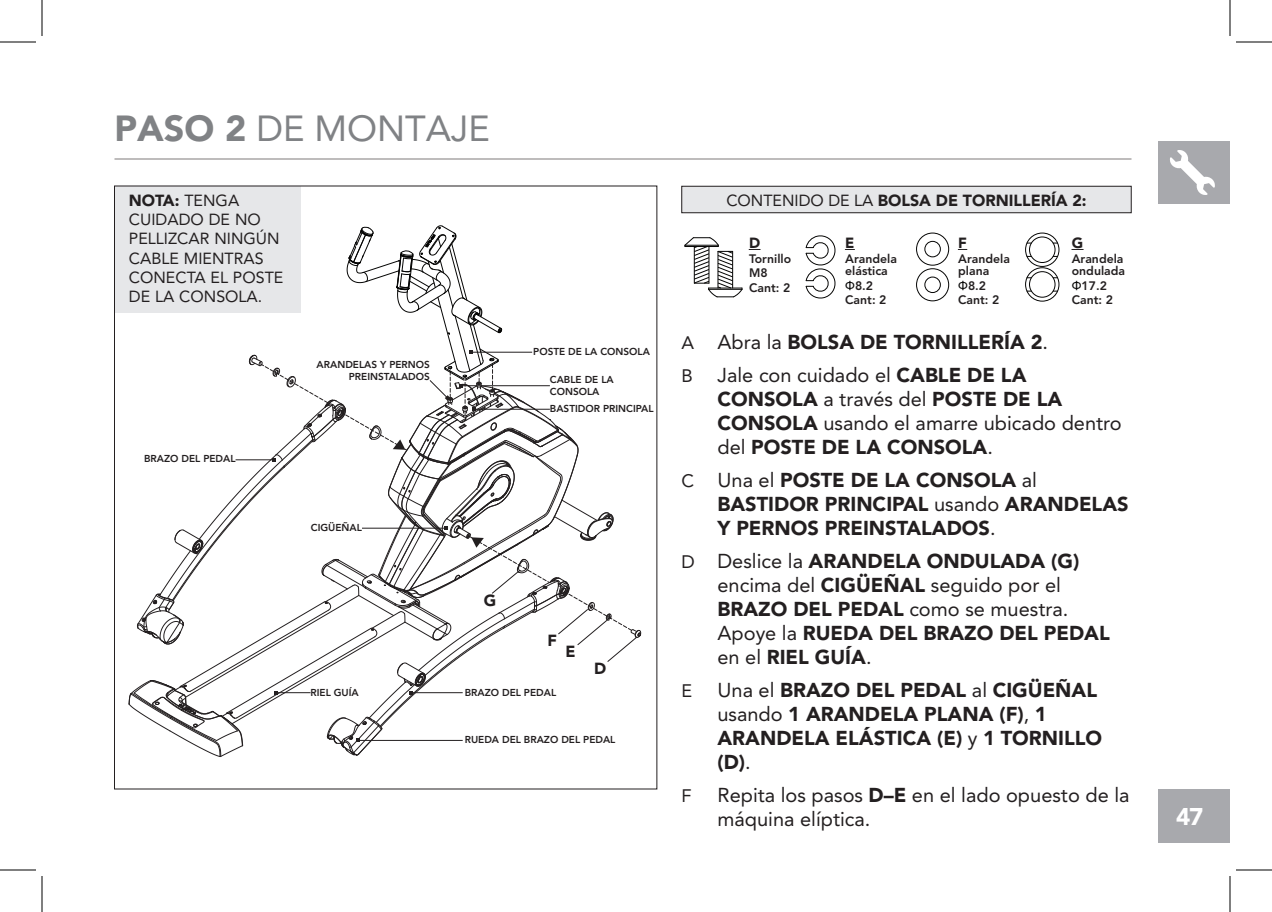
<style>
.page{position:relative;width:1272px;height:912px;background:#fff}
.page>*{position:absolute;margin:0;border:0;box-sizing:border-box;transform-origin:0 0}
.t1{font:36px "Avenir LT Std";color:#808285}
.t2{font:900 24px "Avenir LT Std";color:#fff}
.t3{font:900 20px/24px "Avenir LT Std";color:#231f20}
.t4{font:20px/24px "Avenir LT Std";color:#231f20}
.t5{font:18px "Avenir LT Std";color:#231f20}
.Body_Copy_12_14_4{font:16px/19.2px "Avenir LT Std";color:#231f20}
.Text_Box{font:900 16px "Avenir LT Std";color:#231f20}
.t6{font:900 14.6px "Avenir LT Std";color:#231f20}
.t7{font:800 12.2px/14.6px "Avenir LT Std";color:#231f20}
.Text_Box-2{font:800 10px/12px "Avenir LT Std";color:#231f20;text-align:right}
.s1{font-weight:900}
.s2{font-weight:400}
.s3{font-family:"Arial";font-weight:400;color:#050504}
.s4{font-weight:400;font-size:18px}
.s5{font-size:18px}
</style>
<div class="page">
<div style="left:1158px;top:789px;width:72px;height:54px;background:#a8a9ad"></div>
<div style="left:1158px;top:141px;width:72px;height:63px;background:#a8a9ad"></div>
<svg style="left:1170px;top:150px;width:45px;height:45px"></svg>
<hr style="left:114px;top:158px;width:1018px;height:2px;background:#7e7b7b">
<div style="left:114px;top:186px;width:187px;height:127px;background:#e6e7e9"></div>
<div style="left:682px;top:186px;width:449px;height:27px;background:#e6e7e9"></div>
<div style="left:682px;top:186px;width:450px;height:27px;border:1px solid #231f20"></div>
<svg style="left:806px;top:235px;width:30px;height:64px"></svg>
<div style="left:916px;top:233px;width:33px;height:32px;border:1px solid #050504;border-radius:50%"></div>
<div style="left:925px;top:241px;width:16px;height:16px;border:1px solid #050504;border-radius:50%"></div>
<div style="left:916px;top:268px;width:33px;height:33px;border:1px solid #050504;border-radius:50%"></div>
<div style="left:925px;top:277px;width:16px;height:16px;border:1px solid #050504;border-radius:50%"></div>
<div style="left:1029px;top:271px;width:26px;height:26px;border:1px solid #050504;border-radius:50%"></div>
<div style="left:1025px;top:267px;width:34px;height:34px;border:1px solid #050504;border-radius:50%"></div>
<div style="left:1029px;top:237px;width:26px;height:26px;border:1px solid #050504;border-radius:50%"></div>
<div style="left:1025px;top:233px;width:34px;height:34px;border:1px solid #050504;border-radius:50%"></div>
<svg style="left:684px;top:237px;width:59px;height:61px"></svg>
<svg style="left:129px;top:225px;width:512px;height:532px"></svg>
<hr style="left:0;top:42px;width:36px;height:1px;background:#000">
<hr style="left:1236px;top:42px;width:36px;height:1px;background:#000">
<hr style="left:0;top:870px;width:36px;height:1px;background:#000">
<hr style="left:1236px;top:870px;width:36px;height:1px;background:#000">
<hr style="left:42px;top:0;width:1px;height:36px;background:#000">
<hr style="left:42px;top:876px;width:1px;height:36px;background:#000">
<hr style="left:1230px;top:0;width:1px;height:36px;background:#000">
<hr style="left:1230px;top:876px;width:1px;height:36px;background:#000">
<p class="t1" style="left:114px;top:108px;width:377px"><span class="s1">PASO 2</span> DE MONTAJE</p>
<p class="Body_Copy_12_14_4" style="left:129px;top:191px;width:156px"><span class="s1">NOTA:</span> TENGA<br>CUIDADO DE NO<br>PELLIZCAR NINGÚN<br>CABLE MIENTRAS<br>CONECTA EL POSTE<br>DE LA CONSOLA.</p>
<p class="Text_Box-2" style="left:317px;top:359px;width:115px">ARANDELAS Y PERNOS<br>PREINSTALADOS</p>
<p class="Text_Box-2" style="left:144px;top:453px;width:93px">BRAZO DEL PEDAL</p>
<p class="Text_Box-2" style="left:311px;top:521px;width:53px">CIGÜEÑAL</p>
<p class="Text_Box-2" style="left:311px;top:686px;width:50px">RIEL GUÍA</p>
<p class="Text_Box-2" style="left:533px;top:346px;width:118px">POSTE DE LA CONSOLA</p>
<p class="Text_Box-2" style="left:550px;top:373px;width:65px;text-align:left">CABLE DE LA<br>CONSOLA</p>
<p class="Text_Box-2" style="left:550px;top:403px;width:105px">BASTIDOR PRINCIPAL</p>
<p class="Text_Box" style="left:484px;top:591px;width:14px">G</p>
<p class="Text_Box" style="left:548px;top:631px;width:11px">F</p>
<p class="Text_Box" style="left:565px;top:642px;width:12px">E</p>
<p class="Text_Box" style="left:594px;top:659px;width:14px">D</p>
<p class="Text_Box-2" style="left:465px;top:686px;width:93px">BRAZO DEL PEDAL</p>
<p class="Text_Box-2" style="left:465px;top:734px;width:152px">RUEDA DEL BRAZO DEL PEDAL</p>
<p class="Text_Box" style="left:726px;top:190px;width:362px"><span class="s2">CONTENIDO DE LA</span> BOLSA DE TORNILLERÍA 2:</p>
<p class="t6" style="left:749px;top:234px;width:13px">D</p>
<p class="t7" style="left:749px;top:251px;width:44px">Tornillo<br>M8<br>Cant: 2</p>
<p class="t6" style="left:1072px;top:234px;width:13px">G</p>
<p class="t7" style="left:1072px;top:252px;width:55px;line-height:12.2px">Arandela ondulada</p>
<p class="t7" style="left:1072px;top:278px;width:43px"><span class="s3">Φ</span>17.2<br>Cant: 2</p>
<p class="t6" style="left:845px;top:234px;width:11px">E</p>
<p class="t7" style="left:845px;top:252px;width:53px;line-height:12.2px">Arandela elástica</p>
<p class="t7" style="left:845px;top:278px;width:43px"><span class="s3">Φ</span>8.2<br>Cant: 2</p>
<p class="t6" style="left:958px;top:234px;width:10px">F</p>
<p class="t7" style="left:958px;top:252px;width:53px;line-height:12.2px">Arandela plana</p>
<p class="t7" style="left:958px;top:278px;width:43px"><span class="s3">Φ</span>8.2<br>Cant: 2</p>
<p class="t3" style="left:682px;top:330px;width:368px"><span class="s4">A</span> <span class="s2">Abra la</span> BOLSA DE TORNILLERÍA 2<span class="s2">.</span></p>
<p class="t4" style="left:718px;top:363px;width:406px;text-indent:-36px"><span class="s5">B</span> Jale con cuidado el <span class="s1">CABLE DE LA<br>CONSOLA</span> a través del <span class="s1">POSTE DE LA<br>CONSOLA</span> usando el amarre ubicado dentro del <span class="s1">POSTE DE LA CONSOLA</span>.</p>
<p class="t3" style="left:718px;top:468px;width:413px;text-indent:-36px"><span class="s4">C</span> <span class="s2">Una el</span> POSTE DE LA CONSOLA <span class="s2">al<br></span>BASTIDOR PRINCIPAL <span class="s2">usando</span> ARANDELAS<br>Y PERNOS PREINSTALADOS<span class="s2">.</span></p>
<p class="t3" style="left:717px;top:549px;width:394px;text-indent:-36px"><span class="s4">D</span> <span class="s2">Deslice la</span> ARANDELA ONDULADA (G) <span class="s2">encima del</span> CIGÜEÑAL <span class="s2">seguido por el<br></span>BRAZO DEL PEDAL <span class="s2">como se muestra.<br>Apoye la</span> RUEDA DEL BRAZO DEL PEDAL <span class="s2">en el</span> RIEL GUÍA<span class="s2">.</span></p>
<p class="t5" style="left:681px;top:680px;width:12px">E</p>
<p class="t3" style="left:717px;top:678px;width:386px"><span class="s2">Una el</span> BRAZO DEL PEDAL <span class="s2">al</span> CIGÜEÑAL <span class="s2">usando</span> 1 ARANDELA PLANA (F)<span class="s2">,</span> 1<br>ARANDELA ELÁSTICA (E) <span class="s2">y</span> 1 TORNILLO (D)<span class="s2">.</span></p>
<p class="t5" style="left:681px;top:785px;width:12px">F</p>
<p class="t4" style="left:717px;top:783px;width:414px">Repita los pasos <span class="s1">D–E</span> en el lado opuesto de la máquina elíptica.</p>
<p class="t2" style="left:1176px;top:802px;width:29px">47</p>
</div>
